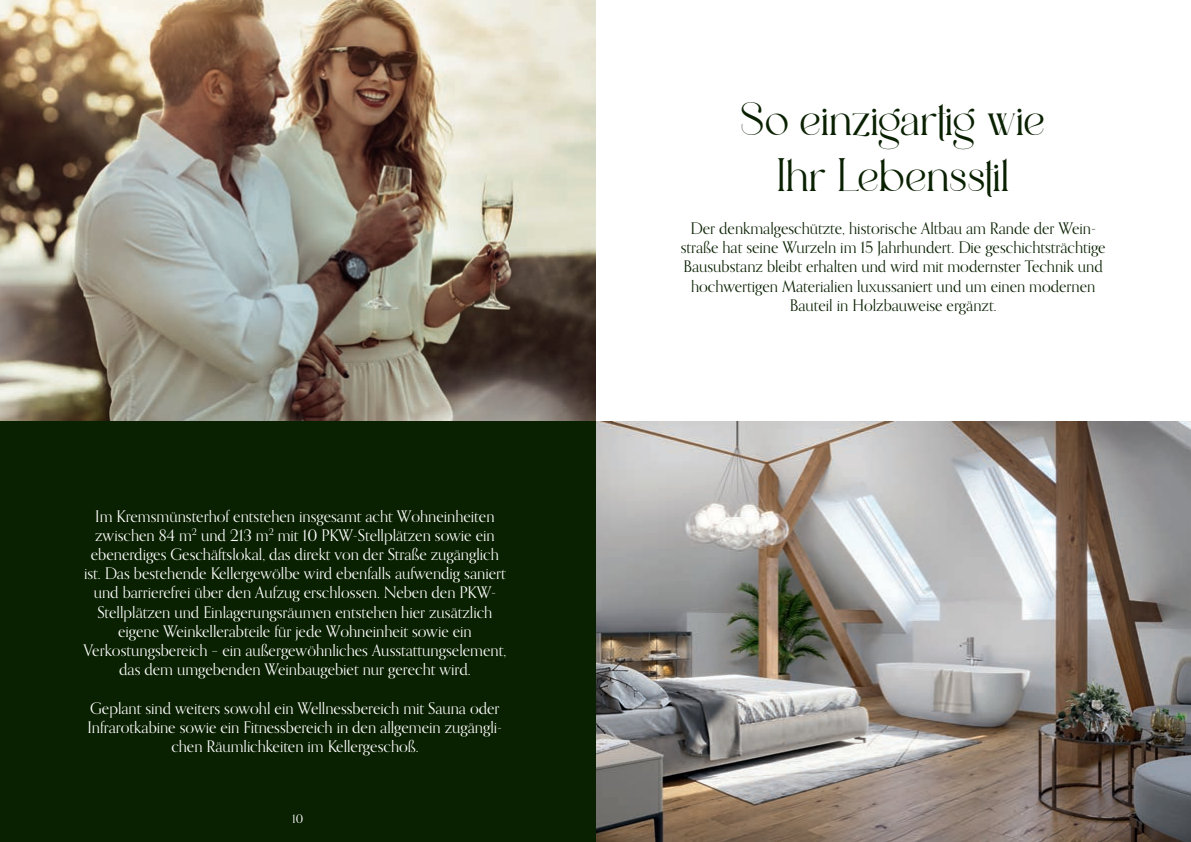
<style>
.page{position:relative;width:1191px;height:842px;background:#fff}
.page>*{position:absolute;margin:0;border:0;box-sizing:border-box;transform-origin:0 0}
.t1{font:47px/56.4px "Al Bizantheum";color:#092001;text-align:center}
.t2{font:16px/19.2px "Orpheus Pro";color:#fff;text-align:center}
.t3{font:16px/19.2px "Orpheus Pro";color:#092001;text-align:center}
.t4{font:12px "Orpheus Pro";color:#fff}
</style>
<div class="page">
<img style="left:595px;top:421px;width:596px;height:421px">
<div style="left:0;top:421px;width:595px;height:421px;background:#092001"></div>
<img style="left:0;top:0;width:595px;height:421px">
<p class="t2" style="left:84px;top:506px;width:424px">Im Kremsmünsterhof entstehen insgesamt acht Wohneinheiten zwischen 84 m<sup>2</sup> und 213 m<sup>2</sup> mit 10 PKW-Stellplätzen sowie ein ebenerdiges Geschäftslokal, das direkt von der Straße zugänglich ist. Das bestehende Kellergewölbe wird ebenfalls aufwendig saniert und barrierefrei über den Aufzug erschlossen. Neben den PKW-Stellplätzen und Einlagerungsräumen entstehen hier zusätzlich eigene Weinkellerabteile für jede Wohneinheit sowie ein Verkostungsbereich – ein außergewöhnliches Ausstattungselement, das dem umgebenden Weinbaugebiet nur gerecht wird.</p>
<p class="t2" style="left:87px;top:698px;width:416px">Geplant sind weiters sowohl ein Wellnessbereich mit Sauna oder<br>Infrarotkabine sowie ein Fitnessbereich in den allgemein zugängli&shy;chen Räumlichkeiten im Kellergeschoß.</p>
<p class="t4" style="left:292px;top:811px;width:13px">10</p>
<h1 class="t1" style="left:741px;top:90px;width:305px">So einzigartig wie<br>Ihr Lebensstil</h1>
<p class="t3" style="left:680px;top:218px;width:426px">Der denkmalgeschützte, historische Altbau am Rande der Wein&shy;straße hat seine Wurzeln im 15 Jahrhundert. Die geschichtsträchtige Bausubstanz bleibt erhalten und wird mit modernster Technik und hochwertigen Materialien luxussaniert und um einen modernen Bauteil in Holzbauweise ergänzt.</p>
</div>
